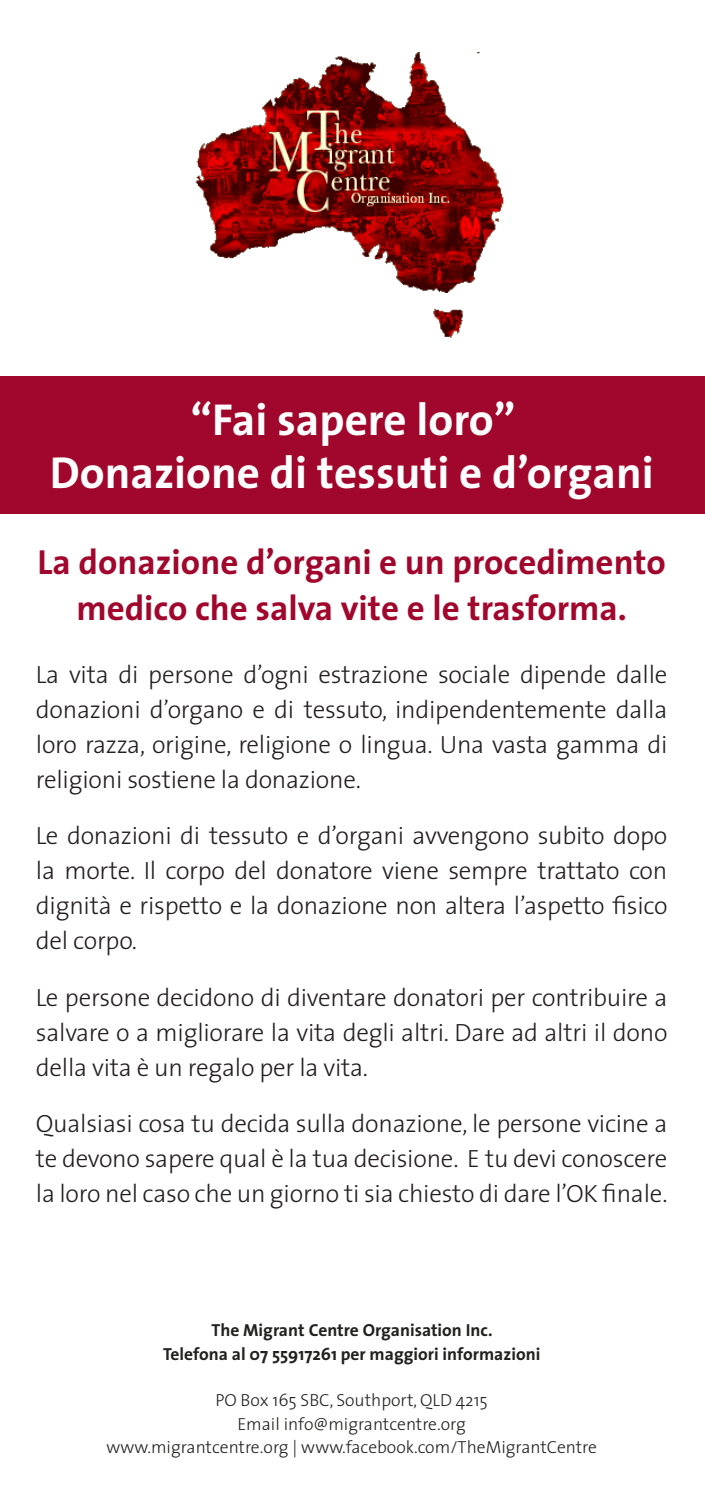
<style>
.page{position:relative;width:705px;height:1487px;background:#fff}
.page>*{position:absolute;margin:0;border:0;box-sizing:border-box;transform-origin:0 0}
.t1{font:700 45px/53.5px "The Sans";color:#fff;text-align:center}
.t2{font:700 35px/45px "The Sans";color:#a1072c;text-align:center}
.t3{font:300 25px/35px "The Sans";letter-spacing:-.01em;color:#231f20;text-align:justify}
.t4{font:300 17.5px/23.2px "The Sans";color:#212120;text-align:center}
.t5{font:700 17.5px/23.2px "The Sans";color:#212120;text-align:center}
</style>
<div class="page">
<img style="left:195px;top:52px;width:309px;height:285px">
<div style="left:0;top:376px;width:704px;height:137px;background:#a1072c"></div>
<h1 class="t1" style="left:50px;top:391px;width:605px">“Fai sapere loro”<br>Donazione di tessuti e d’organi</h1>
<h2 class="t2" style="left:37px;top:539px;width:629px">La donazione d’organi e un procedimento medico che salva vite e le trasforma.</h2>
<p class="t3" style="left:36px;top:656px;width:632px">La vita di persone d’ogni estrazione sociale dipende dalle donazioni d’organo e di tessuto, indipendentemente dalla loro razza, origine, religione o lingua. Una vasta gamma di religioni sostiene la donazione.</p>
<p class="t3" style="left:36px;top:817px;width:632px">Le donazioni di tessuto e d’organi avvengono subito dopo la morte. Il corpo del donatore viene sempre trattato con dignità e rispetto e la donazione non altera l’aspetto fisico del corpo.</p>
<p class="t3" style="left:36px;top:978px;width:632px">Le persone decidono di diventare donatori per contribuire a salvare o a migliorare la vita degli altri. Dare ad altri il dono della vita è un regalo per la vita.</p>
<p class="t3" style="left:36px;top:1105px;width:632px">Qualsiasi cosa tu decida sulla donazione, le persone vicine a te devono sapere qual è la tua decisione. E tu devi conoscere la loro nel caso che un giorno ti sia chiesto di dare l’OK finale.</p>
<p class="t5" style="left:163px;top:1318px;width:378px">The Migrant Centre Organisation Inc.<br>Telefona al 07 55917261 per maggiori informazioni</p>
<p class="t4" style="left:106px;top:1387px;width:491px">PO Box 165 SBC, Southport, QLD 4215<br>Email info@migrantcentre.org<br>www.migrantcentre.org | www.facebook.com/TheMigrantCentre</p>
</div>
